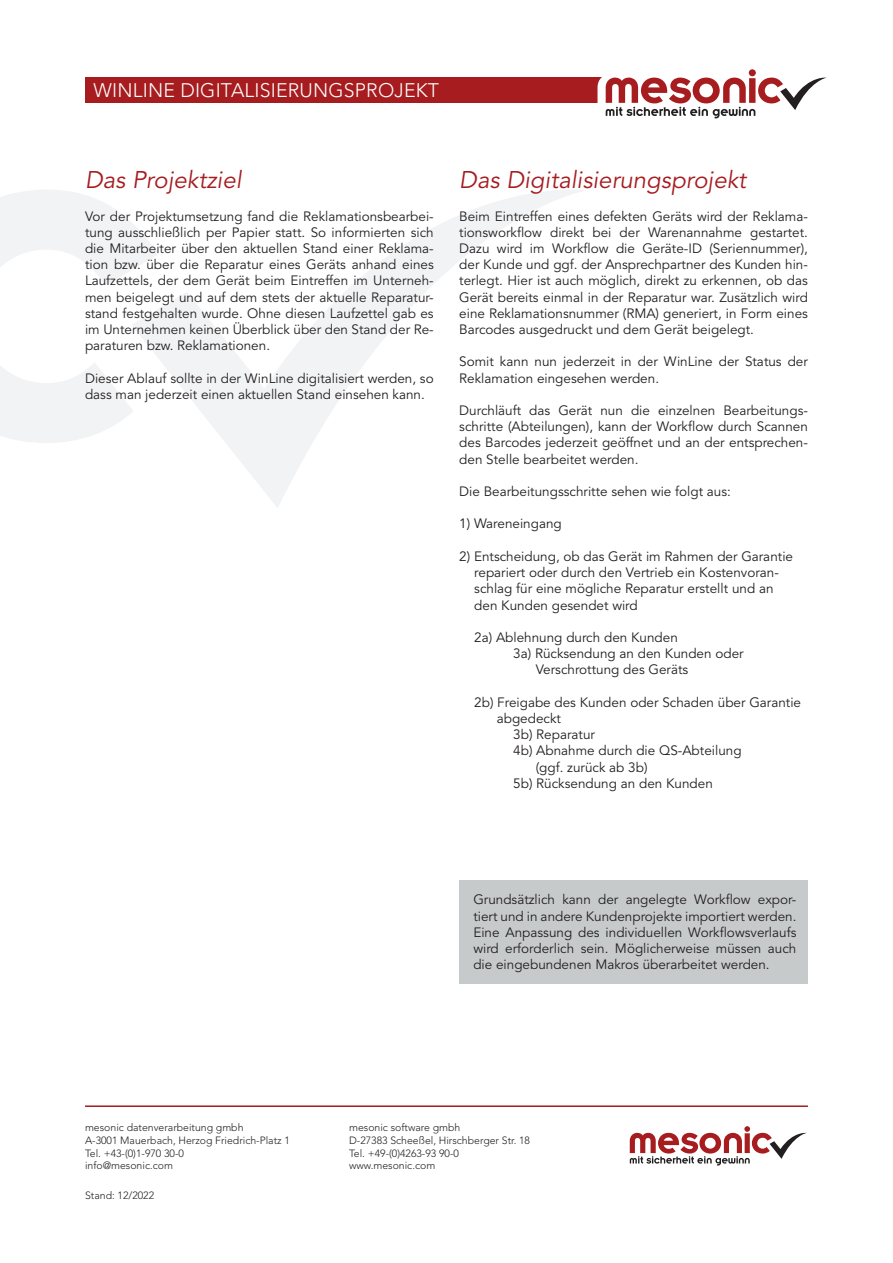
<style>
.page{position:relative;width:893px;height:1263px;background:#fff}
.page>*{position:absolute;margin:0;border:0;box-sizing:border-box;transform-origin:0 0}
.t1{font:italic 24px "Avenir LT Pro";color:#a61c1f}
.t2{font:300 19.5px "Avenir LT Pro";letter-spacing:.01em;color:#fff}
.t3{font:13.5px/16.2px "Avenir LT Pro";color:#231f20}
.t4{font:300 10.5px "Avenir LT Pro";color:#231f20}
</style>
<div class="page">
<div style="left:85px;top:78px;width:518px;height:25px;background:#a61c1f"></div>
<svg style="left:597px;top:69px;width:230px;height:49px"></svg>
<svg style="left:159px;top:190px;width:425px;height:318px"></svg>
<svg style="left:0;top:190px;width:159px;height:253px"></svg>
<hr style="left:85px;top:1105px;width:723px;height:2px;background:#a61c1f">
<svg style="left:630px;top:1126px;width:177px;height:39px"></svg>
<div style="left:459px;top:880px;width:349px;height:103px;background:#c7cacb"></div>
<p class="t2" style="left:94px;top:79px;width:347px">WINLINE DIGITALISIERUNGSPROJEKT</p>
<p class="t1" style="left:85px;top:166px;width:158px">Das Projektziel</p>
<p class="t3" style="left:85px;top:208px;width:350px;text-align:justify">Vor der Projektumsetzung fand die Reklamationsbearbei&shy;tung ausschließlich per Papier statt. So informierten sich die Mitarbeiter über den aktuellen Stand einer Reklama&shy;tion bzw. über die Reparatur eines Geräts anhand eines Laufzettels, der dem Gerät beim Eintreffen im Unterneh&shy;men beigelegt und auf dem stets der aktuelle Reparatur&shy;stand festgehalten wurde. Ohne diesen Laufzettel gab es im Unternehmen keinen Überblick über den Stand der Re&shy;paraturen bzw. Reklamationen.</p>
<p class="t3" style="left:85px;top:370px;width:350px">Dieser Ablauf sollte in der WinLine digitalisiert werden, so dass man jederzeit einen aktuellen Stand einsehen kann.</p>
<p class="t1" style="left:459px;top:166px;width:289px">Das Digitalisierungsprojekt</p>
<p class="t3" style="left:459px;top:208px;width:350px;text-align:justify">Beim Eintreffen eines defekten Geräts wird der Reklama&shy;tionsworkflow direkt bei der Warenannahme gestartet.<br>Dazu wird im Workflow die Geräte-ID (Seriennummer), der Kunde und ggf. der Ansprechpartner des Kunden hin&shy;terlegt. Hier ist auch möglich, direkt zu erkennen, ob das Gerät bereits einmal in der Reparatur war. Zusätzlich wird eine Reklamationsnummer (RMA) generiert, in Form eines Barcodes ausgedruckt und dem Gerät beigelegt.</p>
<p class="t3" style="left:459px;top:354px;width:350px">Somit kann nun jederzeit in der WinLine der Status der<br>Reklamation eingesehen werden.</p>
<p class="t3" style="left:459px;top:403px;width:350px;text-align:justify">Durchläuft das Gerät nun die einzelnen Bearbeitungs&shy;schritte (Abteilungen), kann der Workflow durch Scannen des Barcodes jederzeit geöffnet und an der entsprechen&shy;den Stelle bearbeitet werden.</p>
<p class="t3" style="left:459px;top:484px;width:273px">Die Bearbeitungsschritte sehen wie folgt aus:</p>
<p class="t3" style="left:459px;top:516px;width:104px">1) Wareneingang</p>
<p class="t3" style="left:474px;top:548px;width:320px;text-indent:-15px">2) Entscheidung, ob das Gerät im Rahmen der Garantie repariert oder durch den Vertrieb ein Kostenvoran&shy;schlag für eine mögliche Reparatur erstellt und an den Kunden gesendet wird</p>
<p class="t3" style="left:474px;top:629px;width:205px">2a) Ablehnung durch den Kunden</p>
<p class="t3" style="left:536px;top:646px;width:209px;text-indent:-23px">3a) Rücksendung an den Kunden oder<br>Verschrottung des Geräts</p>
<p class="t3" style="left:497px;top:694px;width:306px;text-indent:-23px">2b) Freigabe des Kunden oder Schaden über Garantie abgedeckt</p>
<p class="t3" style="left:513px;top:727px;width:83px">3b) Reparatur</p>
<p class="t3" style="left:536px;top:743px;width:207px;text-indent:-23px">4b) Abnahme durch die QS-Abteilung (ggf. zurück ab 3b)</p>
<p class="t3" style="left:513px;top:775px;width:201px">5b) Rücksendung an den Kunden</p>
<p class="t3" style="left:473px;top:892px;width:325px;text-align:justify">Grundsätzlich kann der angelegte Workflow expor&shy;tiert und in andere Kundenprojekte importiert werden.<br>Eine Anpassung des individuellen Workflowsverlaufs wird erforderlich sein. Möglicherweise müssen auch die eingebundenen Makros überarbeitet werden.</p>
<p class="t4" style="left:85px;top:1121px;width:160px">mesonic datenverarbeitung gmbh</p>
<p class="t4" style="left:85px;top:1134px;width:206px">A-3001 Mauerbach, Herzog Friedrich-Platz 1</p>
<p class="t4" style="left:85px;top:1147px;width:100px">Tel. +43-(0)1-970 30-0</p>
<p class="t4" style="left:85px;top:1159px;width:89px">info@mesonic.com</p>
<p class="t4" style="left:85px;top:1189px;width:71px">Stand: 12/2022</p>
<p class="t4" style="left:349px;top:1121px;width:113px">mesonic software gmbh</p>
<p class="t4" style="left:349px;top:1134px;width:182px">D-27383 Scheeßel, Hirschberger Str. 18</p>
<p class="t4" style="left:349px;top:1147px;width:111px">Tel. +49-(0)4263-93 90-0</p>
<p class="t4" style="left:349px;top:1159px;width:88px">www.mesonic.com</p>
</div>
